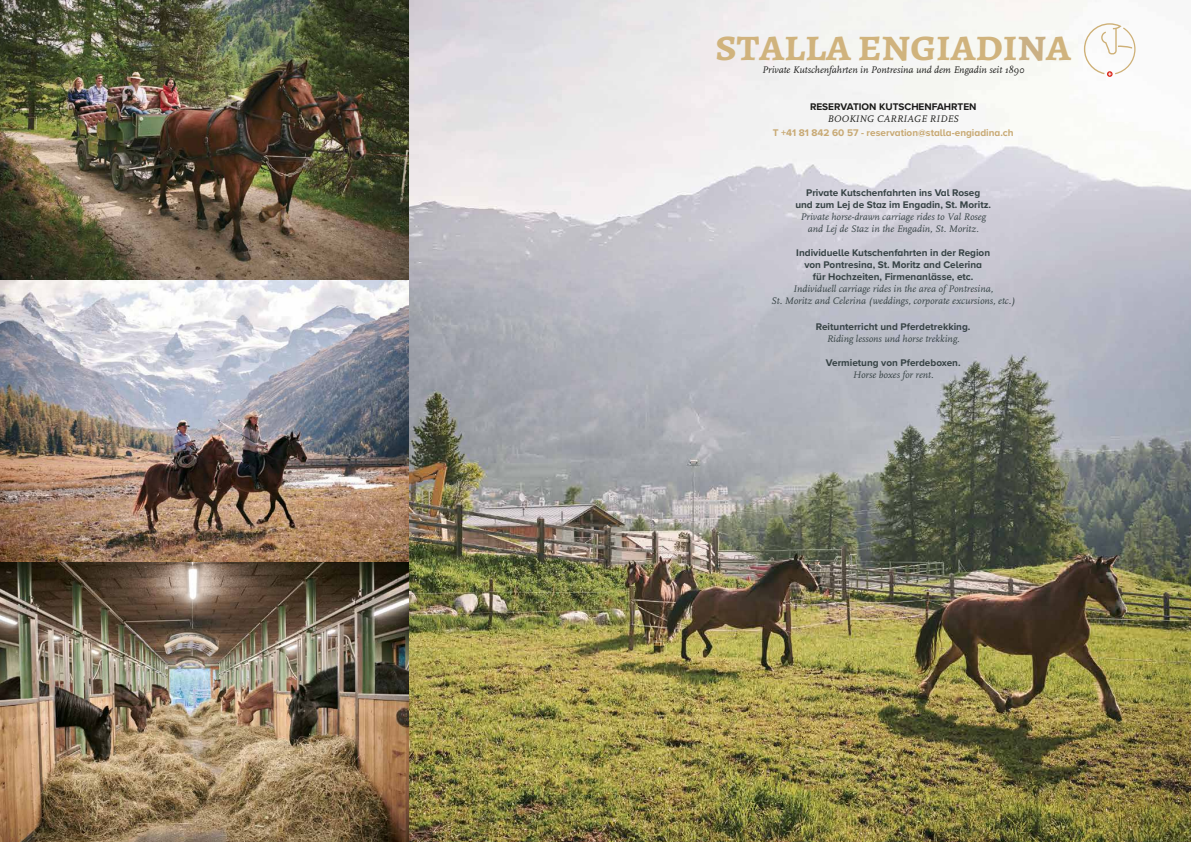
<style>
.page{position:relative;width:1191px;height:842px;background:#fff}
.page>*{position:absolute;margin:0;border:0;box-sizing:border-box;transform-origin:0 0}
.t1{font:700 36px "Alegreya SC";color:#d0b37d;scale:1.1 1}
.t2{font:700 10px/12px "Proxima Nova A";color:#364244;text-align:center}
.t3{font:italic 10px/12px "FF Scala";color:#364244;text-align:center}
.t4{font:italic 10px "FF Scala";color:#1a1a18}
.t5{font:700 10px "Proxima Nova A";color:#c8a973}
.t6{font:700 10px "Proxima Nova A";color:#1a1a18}
.s1{color:#cab085}
.s2{font-size:9.4px}
</style>
<div class="page">
<img style="left:408px;top:0;width:783px;height:842px">
<img style="left:0;top:0;width:408px;height:842px">
<svg style="left:1084px;top:23px;width:51px;height:54px"></svg>
<h1 class="t1" style="left:715px;top:25px;width:325px">STALLA ENGIADI<span class="s1">N</span>A</h1>
<p class="t4" style="left:762px;top:65px;width:264px">Private Kutschenfahrten in Pontresina und dem Engadin seit 1890</p>
<p class="t6" style="left:810px;top:99px;width:168px">RESERVATION KUTSCHENFAHRTEN</p>
<p class="t4" style="left:827px;top:114px;width:133px">BOOKING CARRIAGE RIDES</p>
<p class="t5" style="left:772px;top:126px;width:242px">T +41 81 842 60 57 - reservation@stalla-engiadina.ch</p>
<p class="t2" style="left:795px;top:187px;width:197px">Private Kutschenfahrten ins Val Roseg<br>und zum Lej de Staz im Engadin, St. Moritz.</p>
<p class="t3" style="left:800px;top:211px;width:187px">Private horse-drawn carriage rides to Val Roseg and Lej de Staz in the Engadin, St. Moritz<span class="s2">.</span></p>
<p class="t2" style="left:796px;top:246px;width:195px">Individuelle Kutschenfahrten in der Region von Pontresina, St. Moritz and Celerina<br>für Hochzeiten, Firmenanlässe, etc.</p>
<p class="t3" style="left:771px;top:283px;width:246px">Individuell carriage rides in the area of Pontresina,<br>St. Moritz and Celerina (weddings, corporate excursions, etc.)</p>
<p class="t2" style="left:816px;top:321px;width:156px">Reitunterricht und Pferdetrekking.</p>
<p class="t3" style="left:826px;top:333px;width:134px">Riding lessons und horse trekking.</p>
<p class="t2" style="left:826px;top:357px;width:136px">Vermietung von Pferdeboxen.</p>
<p class="t3" style="left:852px;top:369px;width:82px">Horse boxes for rent.</p>
</div>
